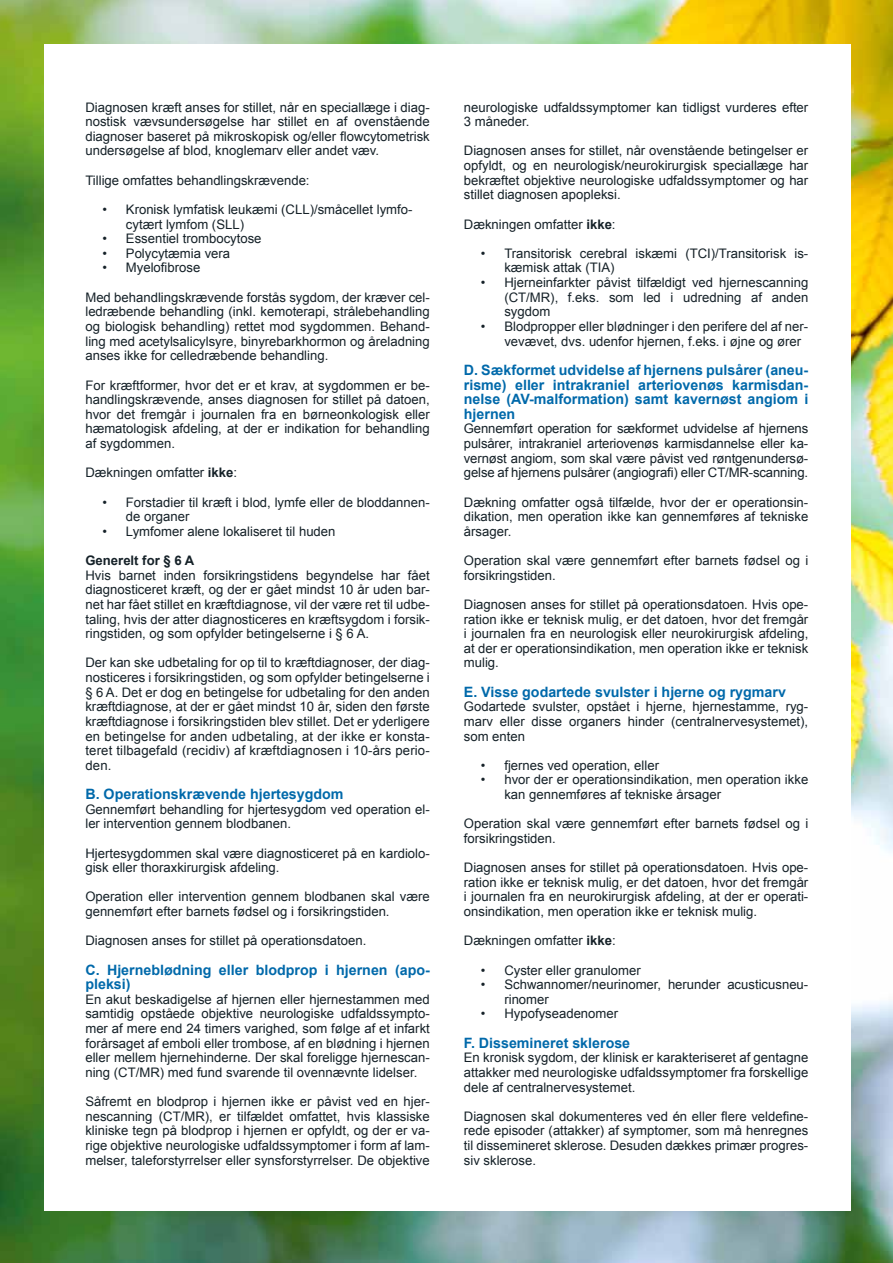
<style>
.page{position:relative;width:893px;height:1263px;background:#fff}
.page>*{position:absolute;margin:0;border:0;box-sizing:border-box;transform-origin:0 0}
.t1{font:700 14.25px/14.5px "Arial";color:#0069aa}
.t2{font:13.2px/14.5px "Arial";color:#152128;text-align:justify}
.t3{font:700 13.2px "Arial";color:#152128}
.s1{font-weight:700}
</style>
<div class="page">
<img style="left:0;top:0;width:893px;height:1263px">
<div style="left:45px;top:45px;width:806px;height:1166px;background:#fff"></div>
<p class="t2" style="left:85px;top:100px;width:346px">Diagnosen kræft anses for stillet, når en speciallæge i diag&shy;nostisk vævsundersøgelse har stillet en af ovenstående diagnoser baseret på mikroskopisk og/eller flowcytometrisk undersøgelse af blod, knoglemarv eller andet væv.</p>
<p class="t2" style="left:85px;top:173px;width:226px">Tillige omfattes behandlingskrævende:</p>
<p class="t2" style="left:126px;top:202px;width:288px;text-indent:-23px">• Kronisk lymfatisk leukæmi (CLL)/småcellet lymfo&shy;cytært lymfom (SLL)</p>
<p class="t2" style="left:102px;top:231px;width:161px">• Essentiel trombocytose</p>
<p class="t2" style="left:102px;top:246px;width:129px">• Polycytæmia vera</p>
<p class="t2" style="left:102px;top:261px;width:99px">• Myelofibrose</p>
<p class="t2" style="left:85px;top:290px;width:346px">Med behandlingskrævende forstås sygdom, der kræver cel&shy;ledræbende behandling (inkl. kemoterapi, strålebehandling og biologisk behandling) rettet mod sygdommen. Behand&shy;ling med acetylsalicylsyre, binyrebarkhormon og åreladning anses ikke for celledræbende behandling.</p>
<p class="t2" style="left:85px;top:378px;width:346px">For kræftformer, hvor det er et krav, at sygdommen er be&shy;handlingskrævende, anses diagnosen for stillet på datoen, hvor det fremgår i journalen fra en børneonkologisk eller hæmatologisk afdeling, at der er indikation for behandling af sygdommen.</p>
<p class="t2" style="left:85px;top:465px;width:153px">Dækningen omfatter <span class="s1">ikke</span>:</p>
<p class="t2" style="left:126px;top:495px;width:305px;text-indent:-23px">• Forstadier til kræft i blod, lymfe eller de bloddannen&shy;de organer</p>
<p class="t2" style="left:102px;top:524px;width:235px">• Lymfomer alene lokaliseret til huden</p>
<p class="t3" style="left:85px;top:552px;width:110px">Generelt for § 6 A</p>
<p class="t2" style="left:85px;top:568px;width:346px">Hvis barnet inden forsikringstidens begyndelse har fået diagnosticeret kræft, og der er gået mindst 10 år uden bar&shy;net har fået stillet en kræftdiagnose, vil der være ret til udbe&shy;taling, hvis der atter diagnosticeres en kræftsygdom i forsik&shy;ringstiden, og som opfylder betingelserne i § 6 A.</p>
<p class="t2" style="left:85px;top:656px;width:346px">Der kan ske udbetaling for op til to kræftdiagnoser, der diag&shy;nosticeres i forsikringstiden, og som opfylder betingelserne i § 6 A. Det er dog en betingelse for udbetaling for den anden kræftdiagnose, at der er gået mindst 10 år, siden den første kræftdiagnose i forsikringstiden blev stillet. Det er yderligere en betingelse for anden udbetaling, at der ikke er konsta&shy;teret tilbagefald (recidiv) af kræftdiagnosen i 10-års perio&shy;den.</p>
<p class="t1" style="left:85px;top:787px;width:260px">B. Operationskrævende hjertesygdom</p>
<p class="t2" style="left:85px;top:802px;width:346px">Gennemført behandling for hjertesygdom ved operation el&shy;ler intervention gennem blodbanen.</p>
<p class="t2" style="left:85px;top:846px;width:346px">Hjertesygdommen skal være diagnosticeret på en kardiolo&shy;gisk eller thoraxkirurgisk afdeling.</p>
<p class="t2" style="left:85px;top:890px;width:346px">Operation eller intervention gennem blodbanen skal være gennemført efter barnets fødsel og i forsikringstiden.</p>
<p class="t2" style="left:85px;top:933px;width:282px">Diagnosen anses for stillet på operationsdatoen.</p>
<p class="t1" style="left:85px;top:963px;width:346px">C. Hjerneblødning eller blodprop i hjernen (apo&shy;pleksi)</p>
<p class="t2" style="left:85px;top:992px;width:346px">En akut beskadigelse af hjernen eller hjernestammen med samtidig opståede objektive neurologiske udfaldssympto&shy;mer af mere end 24 timers varighed, som følge af et infarkt forårsaget af emboli eller trombose, af en blødning i hjernen eller mellem hjernehinderne. Der skal foreligge hjernescan&shy;ning (CT/MR) med fund svarende til ovennævnte lidelser.</p>
<p class="t2" style="left:85px;top:1094px;width:346px">Såfremt en blodprop i hjernen ikke er påvist ved en hjer&shy;nescanning (CT/MR), er tilfældet omfattet, hvis klassiske kliniske tegn på blodprop i hjernen er opfyldt, og der er va&shy;rige objektive neurologiske udfaldssymptomer i form af lam&shy;melser, taleforstyrrelser eller synsforstyrrelser. De objektive</p>
<p class="t2" style="left:464px;top:100px;width:346px">neurologiske udfaldssymptomer kan tidligst vurderes efter<br>3 måneder.</p>
<p class="t2" style="left:464px;top:144px;width:346px">Diagnosen anses for stillet, når ovenstående betingelser er opfyldt, og en neurologisk/neurokirurgisk speciallæge har bekræftet objektive neurologiske udfaldssymptomer og har stillet diagnosen apopleksi.</p>
<p class="t2" style="left:464px;top:217px;width:153px">Dækningen omfatter <span class="s1">ikke</span>:</p>
<p class="t2" style="left:504px;top:246px;width:305px;text-indent:-23px">• Transitorisk cerebral iskæmi (TCI)/Transitorisk is&shy;kæmisk attak (TIA)</p>
<p class="t2" style="left:504px;top:275px;width:305px;text-indent:-23px">• Hjerneinfarkter påvist tilfældigt ved hjernescanning (CT/MR), f.eks. som led i udredning af anden sygdom</p>
<p class="t2" style="left:504px;top:319px;width:305px;text-indent:-23px">• Blodpropper eller blødninger i den perifere del af ner&shy;vevævet, dvs. udenfor hjernen, f.eks. i øjne og ører</p>
<p class="t1" style="left:464px;top:363px;width:346px;text-align:justify">D. Sækformet udvidelse af hjernens pulsårer (aneu&shy;risme) eller intrakraniel arteriovenøs karmisdan&shy;nelse (AV-malformation) samt kavernøst angiom i hjernen</p>
<p class="t2" style="left:464px;top:422px;width:346px">Gennemført operation for sækformet udvidelse af hjernens pulsårer, intrakraniel arteriovenøs karmisdannelse eller ka&shy;vernøst angiom, som skal være påvist ved røntgenundersø&shy;gelse af hjernens pulsårer (angiografi) eller CT/MR-scanning.</p>
<p class="t2" style="left:464px;top:495px;width:346px">Dækning omfatter også tilfælde, hvor der er operationsin&shy;dikation, men operation ikke kan gennemføres af tekniske årsager.</p>
<p class="t2" style="left:464px;top:553px;width:346px">Operation skal være gennemført efter barnets fødsel og i forsikringstiden.</p>
<p class="t2" style="left:464px;top:597px;width:346px">Diagnosen anses for stillet på operationsdatoen. Hvis ope&shy;ration ikke er teknisk mulig, er det datoen, hvor det fremgår i journalen fra en neurologisk eller neurokirurgisk afdeling, at der er operationsindikation, men operation ikke er teknisk mulig.</p>
<p class="t1" style="left:464px;top:685px;width:324px">E. Visse godartede svulster i hjerne og rygmarv</p>
<p class="t2" style="left:464px;top:699px;width:346px">Godartede svulster, opstået i hjerne, hjernestamme, ryg&shy;marv eller disse organers hinder (centralnervesystemet), som enten</p>
<p class="t2" style="left:481px;top:758px;width:180px">• fjernes ved operation, eller</p>
<p class="t2" style="left:504px;top:773px;width:305px;text-indent:-23px">• hvor der er operationsindikation, men operation ikke kan gennemføres af tekniske årsager</p>
<p class="t2" style="left:464px;top:816px;width:346px">Operation skal være gennemført efter barnets fødsel og i forsikringstiden.</p>
<p class="t2" style="left:464px;top:860px;width:346px">Diagnosen anses for stillet på operationsdatoen. Hvis ope&shy;ration ikke er teknisk mulig, er det datoen, hvor det fremgår i journalen fra en neurokirurgisk afdeling, at der er operati&shy;onsindikation, men operation ikke er teknisk mulig.</p>
<p class="t2" style="left:464px;top:933px;width:153px">Dækningen omfatter <span class="s1">ikke</span>:</p>
<p class="t2" style="left:481px;top:963px;width:161px">• Cyster eller granulomer</p>
<p class="t2" style="left:504px;top:977px;width:305px;text-indent:-23px">• Schwannomer/neurinomer, herunder acusticusneu&shy;rinomer</p>
<p class="t2" style="left:481px;top:1007px;width:139px">• Hypofyseadenomer</p>
<p class="t1" style="left:464px;top:1036px;width:168px">F. Dissemineret sklerose</p>
<p class="t2" style="left:464px;top:1050px;width:346px">En kronisk sygdom, der klinisk er karakteriseret af gentagne attakker med neurologiske udfaldssymptomer fra forskellige dele af centralnervesystemet.</p>
<p class="t2" style="left:464px;top:1109px;width:346px">Diagnosen skal dokumenteres ved én eller flere veldefine&shy;rede episoder (attakker) af symptomer, som må henregnes til dissemineret sklerose. Desuden dækkes primær progres&shy;siv sklerose.</p>
</div>
